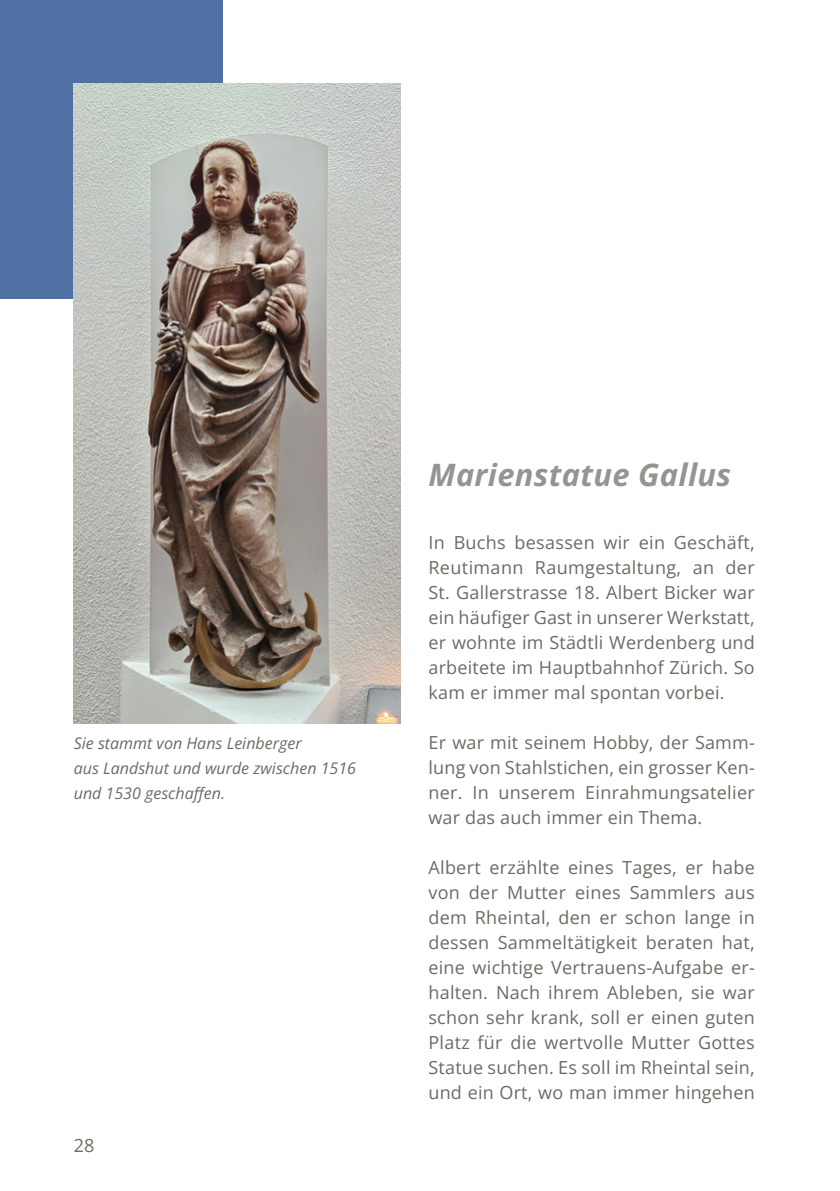
<style>
.page{position:relative;width:840px;height:1191px;background:#fff}
.page>*{position:absolute;margin:0;border:0;box-sizing:border-box;transform-origin:0 0}
.t1{font:italic 700 30.8px "Open Sans";letter-spacing:.01em;color:#959490}
.t2{font:18px/25px "Open Sans";letter-spacing:.01em;color:#6d6a63;text-align:justify}
.t3{font:italic 16px/25px "Open Sans";color:#6d6a63}
</style>
<div class="page">
<div style="left:0;top:0;width:223px;height:299px;background:#5171a5"></div>
<img style="left:74px;top:84px;width:326px;height:640px">
<p class="t3" style="left:74px;top:730px;width:283px">Sie stammt von Hans Leinberger<br>aus Landshut und wurde zwischen 1516 und 1530 geschaffen.</p>
<p class="t2" style="left:74px;top:1133px;width:22px">28</p>
<h1 class="t1" style="left:428px;top:454px;width:304px">Marienstatue Gallus</h1>
<p class="t2" style="left:428px;top:529px;width:328px">In Buchs besassen wir ein Geschäft, Reutimann Raumgestaltung, an der St. Gallerstrasse 18. Albert Bicker war ein häufiger Gast in unserer Werkstatt, er wohnte im Städtli Werdenberg und arbeitete im Hauptbahnhof Zürich. So kam er immer mal spontan vorbei.</p>
<p class="t2" style="left:428px;top:729px;width:328px">Er war mit seinem Hobby, der Samm&shy;lung von Stahlstichen, ein grosser Ken&shy;ner. In unserem Einrahmungsatelier war das auch immer ein Thema.</p>
<p class="t2" style="left:428px;top:854px;width:328px">Albert erzählte eines Tages, er habe von der Mutter eines Sammlers aus dem Rheintal, den er schon lange in dessen Sammeltätigkeit beraten hat, eine wichtige Vertrauens-Aufgabe er&shy;halten. Nach ihrem Ableben, sie war schon sehr krank, soll er einen guten Platz für die wertvolle Mutter Gottes Statue suchen. Es soll im Rheintal sein, und ein Ort, wo man immer hingehen</p>
</div>
